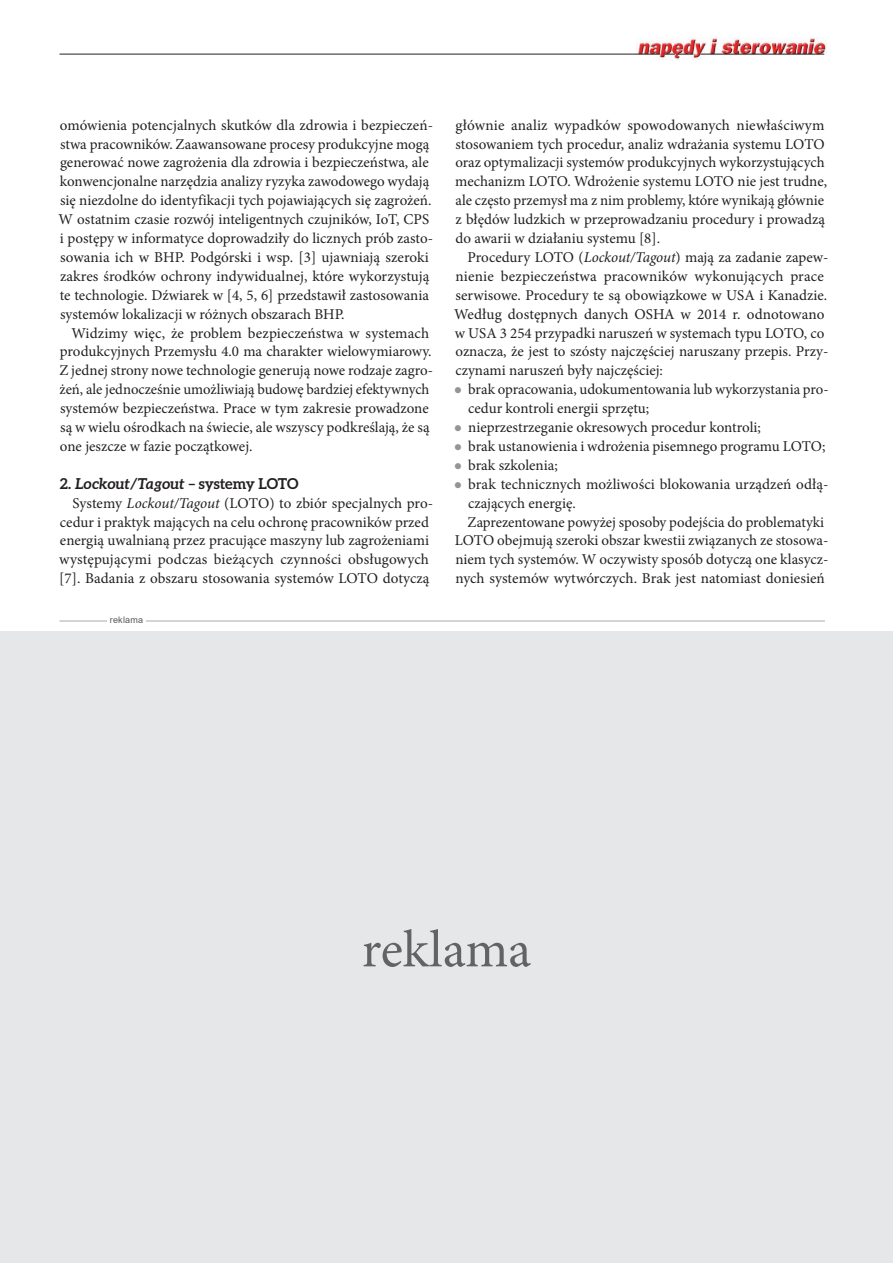
<style>
.page{position:relative;width:893px;height:1263px;background:#fff}
.page>*{position:absolute;margin:0;border:0;box-sizing:border-box;transform-origin:0 0}
.t1{font:52.5px "Minion Pro";letter-spacing:-.005em;color:#636366}
.t2{font:15px/18.9px "Minion Pro";color:#231f20}
.t3{font:700 15px "Aleo";letter-spacing:-.015em;color:#231f20}
.t4{font:9px "Arial";letter-spacing:.02em;color:#57585a}
.s1{font-style:italic}
.s2{color:#939598}
</style>
<div class="page">
<img style="left:636px;top:38px;width:191px;height:22px">
<hr style="left:60px;top:54px;width:600px;height:1px;background:#231f20">
<svg style="left:665px;top:54px;width:28px;height:1px"></svg>
<hr style="left:700px;top:54px;width:124px;height:1px;background:#231f20">
<hr style="left:60px;top:621px;width:765px;height:1px;background:#a8a9ad">
<div style="left:107px;top:616px;width:39px;height:10px;background:#fff"></div>
<div style="left:0;top:631px;width:893px;height:632px;background:#e6e7e9"></div>
<p class="t2" style="left:59px;top:115px;width:376px">omówienia potencjalnych skutków dla zdrowia i bezpieczeń&shy;stwa pracowników. Zaawansowane procesy produkcyjne mogą generować nowe zagrożenia dla zdrowia i bezpieczeństwa, ale konwencjonalne narzędzia analizy ryzyka zawodowego wydają się niezdolne do identyfikacji tych pojawiających się zagrożeń.<br>W ostatnim czasie rozwój inteligentnych czujników, IoT, CPS i postępy w informatyce doprowadziły do licznych prób zasto&shy;sowania ich w BHP. Podgórski i wsp. [3] ujawniają szeroki zakres środków ochrony indywidualnej, które wykorzystują te technologie. Dźwiarek w [4, 5, 6] przedstawił zastosowania systemów lokalizacji w różnych obszarach BHP.</p>
<p class="t2" style="left:59px;top:323px;width:375px;text-indent:12px">Widzimy więc, że problem bezpieczeństwa w systemach produkcyjnych Przemysłu 4.0 ma charakter wielowymiarowy.<br>Z jednej strony nowe technologie generują nowe rodzaje zagro&shy;żeń, ale jednocześnie umożliwiają budowę bardziej efektywnych systemów bezpieczeństwa. Prace w tym zakresie prowadzone są w wielu ośrodkach na świecie, ale wszyscy podkreślają, że są one jeszcze w fazie początkowej.</p>
<p class="t3" style="left:60px;top:475px;width:240px">2. <span class="s1">Lockout/Tagout</span> – systemy LOTO</p>
<p class="t2" style="left:59px;top:493px;width:375px;text-indent:13px">Systemy <span class="s1">Lockout/Tagout</span> (LOTO) to zbiór specjalnych pro&shy;cedur i praktyk mających na celu ochronę pracowników przed energią uwalnianą przez pracujące maszyny lub zagrożeniami występującymi podczas bieżących czynności obsługowych [7]. Badania z obszaru stosowania systemów LOTO dotyczą</p>
<p class="t4" style="left:110px;top:613px;width:35px">reklama</p>
<p class="t2" style="left:455px;top:115px;width:373px">głównie analiz wypadków spowodowanych niewłaściwym stosowaniem tych procedur, analiz wdrażania systemu LOTO oraz optymalizacji systemów produkcyjnych wykorzystujących mechanizm LOTO. Wdrożenie systemu LOTO nie jest trudne, ale często przemysł ma z nim problemy, które wynikają głównie z błędów ludzkich w przeprowadzaniu procedury i prowadzą do awarii w działaniu systemu [8].</p>
<p class="t2" style="left:454px;top:248px;width:376px;text-indent:14px">Procedury LOTO (<span class="s1">Lockout/Tagout</span>) mają za zadanie zapew&shy;nienie bezpieczeństwa pracowników wykonujących prace serwisowe. Procedury te są obowiązkowe w USA i Kanadzie.<br>Według dostępnych danych OSHA w 2014 r. odnotowano w USA 3 254 przypadki naruszeń w systemach typu LOTO, co oznacza, że jest to szósty najczęściej naruszany przepis. Przy&shy;czynami naruszeń były najczęściej:</p>
<p class="t2" style="left:468px;top:380px;width:362px;text-indent:-14px"><span class="s2">●</span> brak opracowania, udokumentowania lub wykorzystania pro&shy;cedur kontroli energii sprzętu;</p>
<p class="t2" style="left:454px;top:418px;width:308px"><span class="s2">●</span> nieprzestrzeganie okresowych procedur kontroli;</p>
<p class="t2" style="left:454px;top:437px;width:373px"><span class="s2">●</span> brak ustanowienia i wdrożenia pisemnego programu LOTO;</p>
<p class="t2" style="left:454px;top:456px;width:105px"><span class="s2">●</span> brak szkolenia;</p>
<p class="t2" style="left:454px;top:475px;width:376px"><span class="s2">●</span> brak technicznych możliwości blokowania urządzeń odłą-</p>
<p class="t2" style="left:468px;top:493px;width:109px">czających energię.</p>
<p class="t2" style="left:468px;top:512px;width:358px">Zaprezentowane powyżej sposoby podejścia do problematyki</p>
<p class="t2" style="left:455px;top:531px;width:375px">LOTO obejmują szeroki obszar kwestii związanych ze stosowa-</p>
<p class="t2" style="left:455px;top:550px;width:375px">niem tych systemów. W oczywisty sposób dotyczą one klasycz-</p>
<p class="t2" style="left:455px;top:569px;width:371px">nych systemów wytwórczych. Brak jest natomiast doniesień</p>
<h1 class="t1" style="left:362px;top:914px;width:171px">reklama</h1>
</div>
